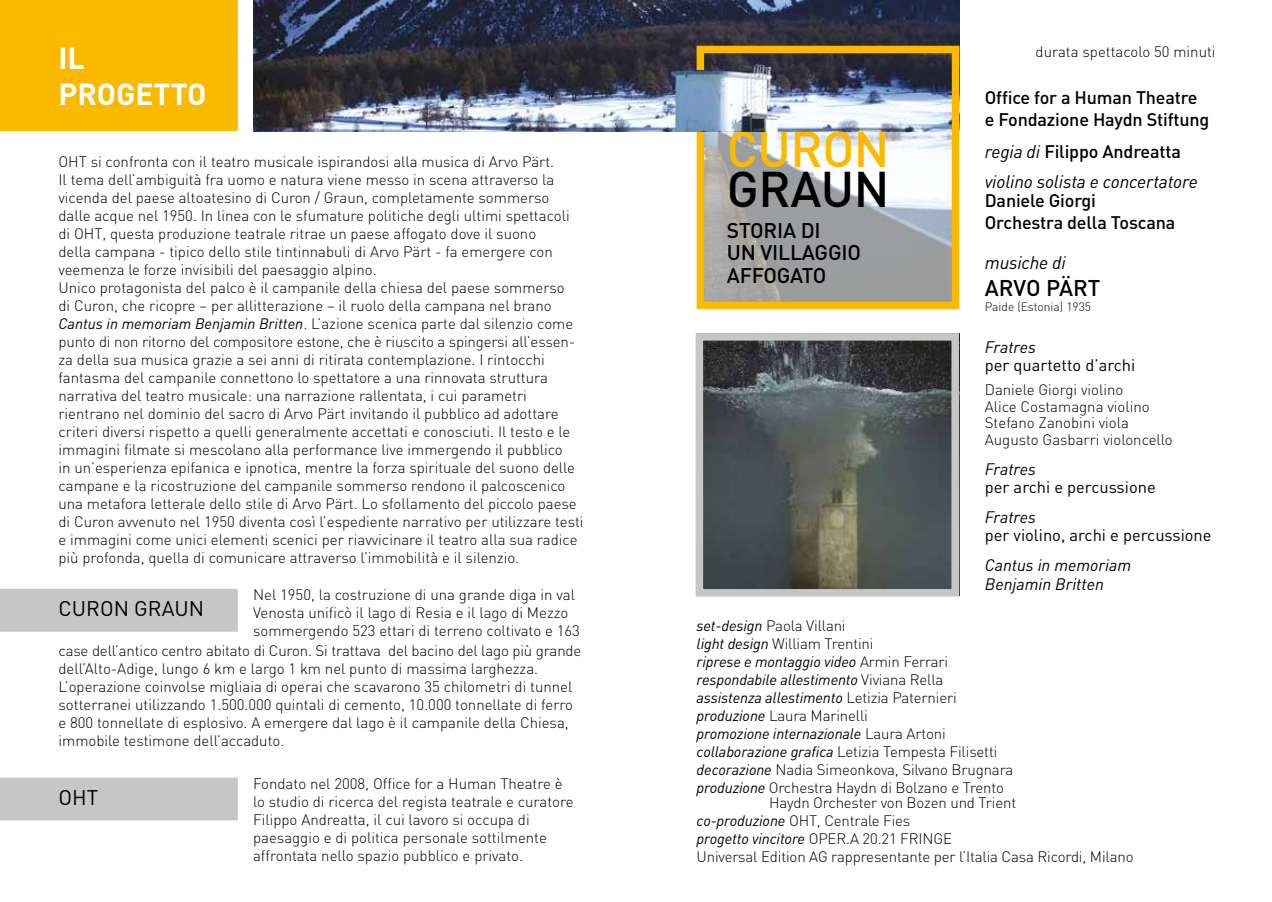
<style>
.page{position:relative;width:1272px;height:902px;background:#fff}
.page>*{position:absolute;margin:0;border:0;box-sizing:border-box;transform-origin:0 0}
.t1{font:500 49.5px "DIN Pro";letter-spacing:-.01em;color:#fbba00}
.t2{font:500 49.5px "DIN Pro";letter-spacing:-.01em;color:#000}
.t3{font:700 30px/36px "DIN Pro";color:#fff}
.t4{font:500 22.5px "DIN Pro";color:#000}
.t5{font:500 21px/22.5px "DIN Pro";letter-spacing:-.01em;color:#000}
.t6{font:21px "DIN Pro";color:#000}
.t7{font:500 18px/21.6px "DIN Pro";letter-spacing:-.01em;color:#000}
.t8{font:italic 18px "DIN";letter-spacing:-.01em;color:#000}
.t9{font:16.5px "DIN Pro";color:#000}
.t10{font:italic 16.5px/19.8px "DIN";color:#000}
.t11{font:300 15px/18px "DIN Pro";color:#000}
.t12{font:italic 15px/18px "DIN";letter-spacing:-.01em;color:#000}
.t13{font:300 12px "DIN Pro";color:#000}
.s1{font-family:"DIN";font-weight:400;font-style:italic}
.s2{font-family:"DIN Pro";font-weight:300;font-style:normal}
</style>
<div class="page">
<img style="left:705px;top:131px;width:245px;height:169px">
<img style="left:253px;top:0;width:706px;height:131px">
<div style="left:696px;top:46px;width:263px;height:263px;border:8px solid #fbba00"></div>
<div style="left:0;top:0;width:238px;height:131px;background:#fbba00"></div>
<img style="left:704px;top:333px;width:255px;height:262px">
<div style="left:0;top:777px;width:238px;height:43px;background:#c6c6c6"></div>
<div style="left:0;top:589px;width:238px;height:42px;background:#c6c6c6"></div>
<div style="left:695px;top:333px;width:263px;height:263px;border:8px solid #c6c6c6"></div>
<img style="left:253px;top:70px;width:630px;height:61px">
<h2 class="t3" style="left:58px;top:39px;width:150px">IL<br>PROGETTO</h2>
<p class="t11" style="left:58px;top:152px;width:526px">OHT si confronta con il teatro musicale ispirandosi alla musica di Arvo Pärt.<br>Il tema dell’ambiguità fra uomo e natura viene messo in scena attraverso la vicenda del paese altoatesino di Curon / Graun, completamente sommerso dalle acque nel 1950. In linea con le sfumature politiche degli ultimi spettacoli di OHT, questa produzione teatrale ritrae un paese affogato dove il suono<br>della campana - tipico dello stile tintinnabuli di Arvo Pärt - fa emergere con veemenza le forze invisibili del paesaggio alpino.<br>Unico protagonista del palco è il campanile della chiesa del paese sommerso<br>di Curon, che ricopre – per allitterazione – il ruolo della campana nel brano <span class="s1">Cantus in memoriam Benjamin Britten</span>. L’azione scenica parte dal silenzio come punto di non ritorno del compositore estone, che è riuscito a spingersi all’essen&shy;za della sua musica grazie a sei anni di ritirata contemplazione. I rintocchi fantasma del campanile connettono lo spettatore a una rinnovata struttura narrativa del teatro musicale: una narrazione rallentata, i cui parametri rientrano nel dominio del sacro di Arvo Pärt invitando il pubblico ad adottare criteri diversi rispetto a quelli generalmente accettati e conosciuti. Il testo e le immagini filmate si mescolano alla performance live immergendo il pubblico<br>in un’esperienza epifanica e ipnotica, mentre la forza spirituale del suono delle campane e la ricostruzione del campanile sommerso rendono il palcoscenico una metafora letterale dello stile di Arvo Pärt. Lo sfollamento del piccolo paese di Curon avvenuto nel 1950 diventa così l’espediente narrativo per utilizzare testi e immagini come unici elementi scenici per riavvicinare il teatro alla sua radice più profonda, quella di comunicare attraverso l’immobilità e il silenzio.</p>
<h3 class="t6" style="left:58px;top:594px;width:147px">CURON GRAUN</h3>
<p class="t11" style="left:253px;top:585px;width:328px">Nel 1950, la costruzione di una grande diga in val<br>Venosta unificò il lago di Resia e il lago di Mezzo sommergendo 523 ettari di terreno coltivato e 163</p>
<p class="t11" style="left:58px;top:641px;width:524px">case dell’antico centro abitato di Curon. Si trattava del bacino del lago più grande dell’Alto-Adige, lungo 6 km e largo 1 km nel punto di massima larghezza.<br>L’operazione coinvolse migliaia di operai che scavarono 35 chilometri di tunnel sotterranei utilizzando 1.500.000 quintali di cemento, 10.000 tonnellate di ferro e 800 tonnellate di esplosivo. A emergere dal lago è il campanile della Chiesa, immobile testimone dell’accaduto.</p>
<h3 class="t6" style="left:58px;top:782px;width:41px">OHT</h3>
<p class="t11" style="left:253px;top:773px;width:322px">Fondato nel 2008, Office for a Human Theatre è lo studio di ricerca del regista teatrale e curatore Filippo Andreatta, il cui lavoro si occupa di paesaggio e di politica personale sottilmente affrontata nello spazio pubblico e privato.</p>
<h1 class="t1" style="left:726px;top:115px;width:164px">CURON</h1>
<h1 class="t2" style="left:726px;top:156px;width:164px">GRAUN</h1>
<h3 class="t5" style="left:726px;top:218px;width:136px">STORIA DI<br>UN VILLAGGIO<br>AFFOGATO</h3>
<p class="t11" style="left:1035px;top:42px;width:181px">durata spettacolo 50 minuti</p>
<p class="t7" style="left:984px;top:86px;width:226px">Office for a Human Theatre e Fondazione Haydn Stiftung</p>
<p class="t7" style="left:984px;top:140px;width:197px"><span class="s1">regia di</span> Filippo Andreatta</p>
<p class="t8" style="left:984px;top:170px;width:214px">violino solista e concertatore</p>
<p class="t7" style="left:984px;top:189px;width:192px">Daniele Giorgi<br>Orchestra della Toscana</p>
<p class="t8" style="left:984px;top:251px;width:82px">musiche di</p>
<h3 class="t4" style="left:984px;top:273px;width:117px">ARVO PÄRT</h3>
<p class="t13" style="left:984px;top:298px;width:108px">Paide (Estonia) 1935</p>
<p class="t10" style="left:984px;top:337px;width:53px">Fratres</p>
<p class="t9" style="left:984px;top:354px;width:152px">per quartetto d’archi</p>
<p class="t11" style="left:984px;top:381px;width:189px;line-height:16.5px">Daniele Giorgi violino<br>Alice Costamagna violino<br>Stefano Zanobini viola<br>Augusto Gasbarri violoncello</p>
<p class="t10" style="left:984px;top:458px;width:53px">Fratres</p>
<p class="t9" style="left:984px;top:475px;width:172px">per archi e percussione</p>
<p class="t10" style="left:984px;top:506px;width:53px">Fratres</p>
<p class="t9" style="left:984px;top:523px;width:228px">per violino, archi e percussione</p>
<p class="t10" style="left:984px;top:554px;width:148px">Cantus in memoriam<br>Benjamin Britten</p>
<p class="t11" style="left:696px;top:616px;width:178px"><span class="s1">set-design</span> Paola Villani <span class="s1">light design</span> William Trentini</p>
<p class="t12" style="left:696px;top:652px;width:261px">riprese e montaggio video <span class="s2">Armin Ferrari </span>respondabile allestimento <span class="s2">Viviana Rella </span>assistenza allestimento <span class="s2">Letizia Paternieri</span></p>
<p class="t11" style="left:696px;top:706px;width:173px"><span class="s1">produzione</span> Laura Marinelli</p>
<p class="t12" style="left:696px;top:724px;width:251px">promozione internazionale <span class="s2">Laura Artoni</span></p>
<p class="t11" style="left:696px;top:742px;width:318px"><span class="s1">collaborazione grafica</span> Letizia Tempesta Filisetti <span class="s1">decorazione</span> Nadia Simeonkova, Silvano Brugnara <span class="s1">produzione</span> Orchestra Haydn di Bolzano e Trento</p>
<p class="t11" style="left:696px;top:793px;width:321px;text-indent:72px">Haydn Orchester von Bozen und Trient <span class="s1">co-produzione</span> OHT, Centrale Fies</p>
<p class="t12" style="left:696px;top:829px;width:257px">progetto vincitore <span class="s2">OPER.A 20.21 FRINGE</span></p>
<p class="t11" style="left:696px;top:847px;width:438px">Universal Edition AG rappresentante per l’Italia Casa Ricordi, Milano</p>
</div>
